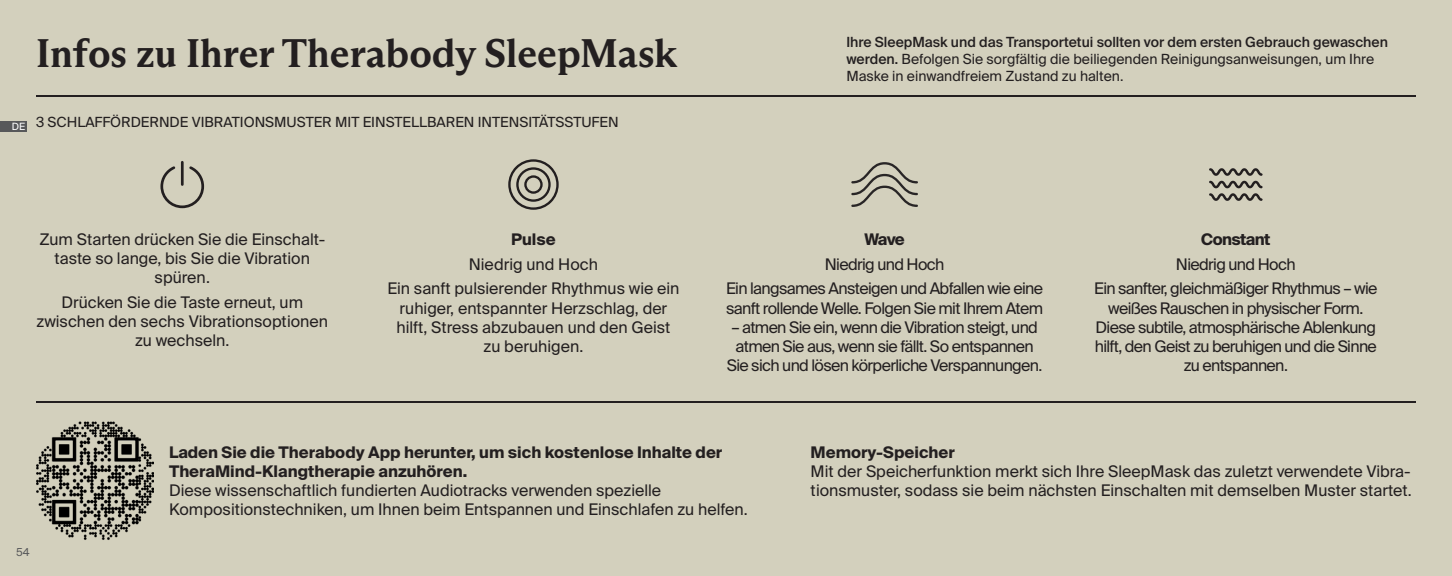
<style>
.page{position:relative;width:1452px;height:576px;background:#fff}
.page>*{position:absolute;margin:0;border:0;box-sizing:border-box;transform-origin:0 0}
.t1{font:40px "ABC Arizona Mix Variable";color:#231f20}
.t2{font:16px/19.2px "Suisse Intl";color:#231f20;text-align:center}
.t3{font:16px/19.2px "Suisse Intl";letter-spacing:-.04em;color:#231f20;text-align:center}
.t4{font:700 16px/19.2px "Suisse Intl";color:#231f20}
.t5{font:700 16px "Suisse Intl";letter-spacing:-.04em;color:#231f20}
.t6{font:14px/16.8px "Suisse Intl";color:#231f20}
.t7{font:11px "Suisse Intl";color:#57585a}
.t8{font:10px "Suisse Intl";color:#fff}
.s1{font-weight:500}
</style>
<div class="page">
<div style="left:0;top:0;width:1451px;height:575px;background:#d3d0bd"></div>
<hr style="left:36px;top:95px;width:1379px;height:1px;background:#231f20">
<hr style="left:36px;top:401px;width:1379px;height:1px;background:#231f20">
<svg style="left:160px;top:161px;width:45px;height:48px"></svg>
<svg style="left:508px;top:159px;width:50px;height:51px"></svg>
<svg style="left:851px;top:162px;width:67px;height:45px"></svg>
<svg style="left:1209px;top:168px;width:53px;height:33px"></svg>
<img style="left:36px;top:421px;width:118px;height:119px">
<div style="left:0;top:121px;width:27px;height:10px;background:#57585a"></div>
<p class="t8" style="left:12px;top:121px;width:15px">DE</p>
<p class="t1" style="left:36px;top:30px;width:643px">Infos zu Ihrer Therabody SleepMask</p>
<p class="t6" style="left:846px;top:34px;width:543px"><span class="s1">Ihre SleepMask und das Transportetui sollten vor dem ersten Gebrauch gewaschen werden.</span> Befolgen Sie sorgfältig die beiliegenden Reinigungsanweisungen, um Ihre<br>Maske in einwandfreiem Zustand zu halten.</p>
<p class="t6" style="left:36px;top:114px;width:584px">3 SCHLAFFÖRDERNDE VIBRATIONSMUSTER MIT EINSTELLBAREN INTENSITÄTSSTUFEN</p>
<p class="t2" style="left:39px;top:229px;width:287px">Zum Starten drücken Sie die Einschalt&shy;taste so lange, bis Sie die Vibration spüren.</p>
<p class="t2" style="left:37px;top:293px;width:293px">Drücken Sie die Taste erneut, um zwischen den sechs Vibrationsoptionen zu wechseln.</p>
<p class="t4" style="left:511px;top:229px;width:46px">Pulse</p>
<p class="t2" style="left:469px;top:254px;width:131px">Niedrig und Hoch</p>
<p class="t2" style="left:387px;top:279px;width:294px">Ein sanft pulsierender Rhythmus wie ein ruhiger, entspannter Herzschlag, der hilft, Stress abzubauen und den Geist zu beruhigen.</p>
<p class="t4" style="left:864px;top:229px;width:42px">Wave</p>
<p class="t3" style="left:824px;top:254px;width:121px">Niedrig und Hoch</p>
<p class="t3" style="left:726px;top:279px;width:318px;text-align:left">Ein langsames Ansteigen und Abfallen wie eine sanft rollende Welle. Folgen Sie mit Ihrem Atem</p>
<p class="t3" style="left:726px;top:317px;width:317px">– atmen Sie ein, wenn die Vibration steigt, und atmen Sie aus, wenn sie fällt. So entspannen<br>Sie sich und lösen körperliche Verspannungen.</p>
<p class="t5" style="left:1201px;top:230px;width:71px">Constant</p>
<p class="t3" style="left:1175px;top:254px;width:121px">Niedrig und Hoch</p>
<p class="t3" style="left:1094px;top:279px;width:285px">Ein sanfter, gleichmäßiger Rhythmus – wie weißes Rauschen in physischer Form.<br>Diese subtile, atmosphärische Ablenkung hilft, den Geist zu beruhigen und die Sinne zu entspannen.</p>
<p class="t4" style="left:169px;top:442px;width:555px">Laden Sie die Therabody App herunter, um sich kostenlose Inhalte der<br>TheraMind-Klangtherapie anzuhören.</p>
<p class="t2" style="left:169px;top:480px;width:580px;text-align:left">Diese wissenschaftlich fundierten Audiotracks verwenden spezielle<br>Kompositionstechniken, um Ihnen beim Entspannen und Einschlafen zu helfen.</p>
<p class="t4" style="left:810px;top:442px;width:146px">Memory-Speicher</p>
<p class="t2" style="left:810px;top:461px;width:602px;text-align:left">Mit der Speicherfunktion merkt sich Ihre SleepMask das zuletzt verwendete Vibra&shy;tionsmuster, sodass sie beim nächsten Einschalten mit demselben Muster startet.</p>
<p class="t7" style="left:16px;top:545px;width:15px">54</p>
</div>
